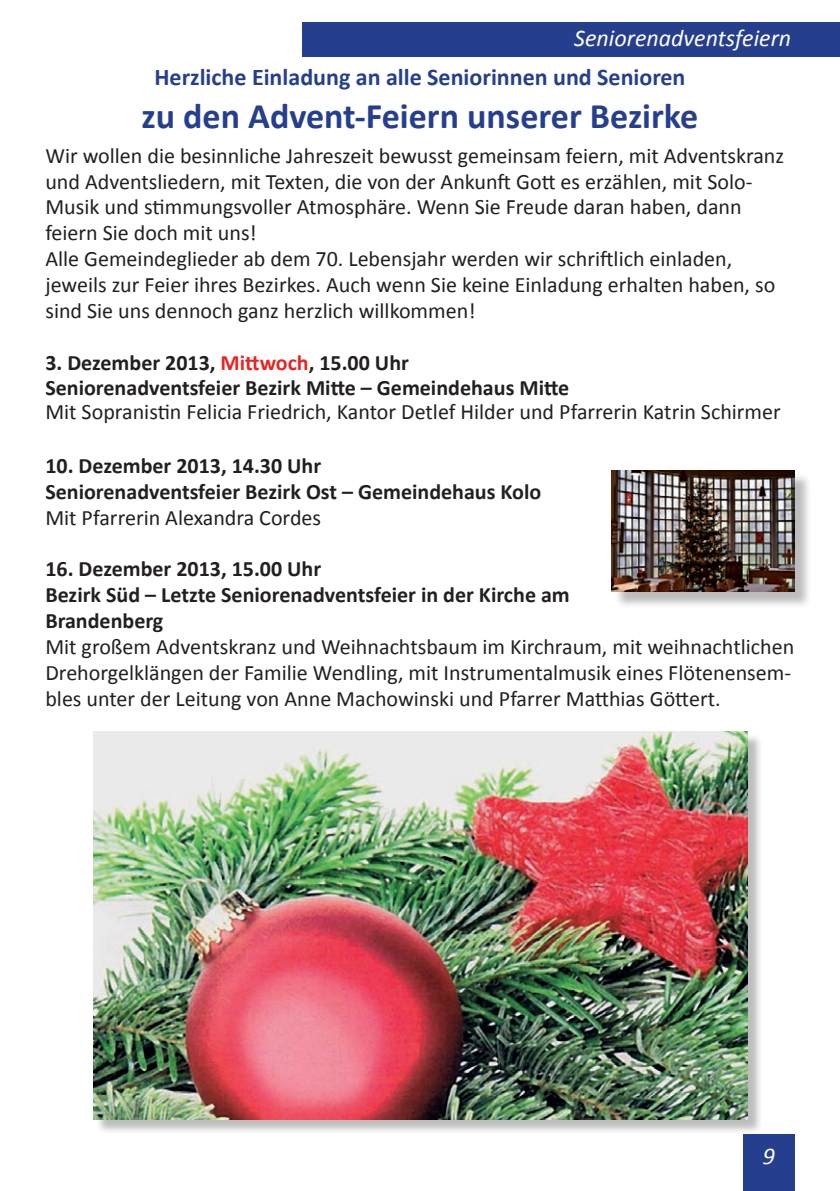
<style>
.page{position:relative;width:840px;height:1191px;background:#fff}
.page>*{position:absolute;margin:0;border:0;box-sizing:border-box;transform-origin:0 0}
.t1{font:700 36px "Calibri";color:#253f8e}
.t2{font:700 24px "Calibri";color:#253f8e}
.t3{font:italic 24px "Calibri";color:#fff}
.t4{font:22px/25.8px "Calibri";color:#231f20}
.t5{font:700 22px/25.8px "Calibri";color:#231f20}
.s1{color:#e42625}
</style>
<div class="page">
<div style="left:302px;top:23px;width:537px;height:34px;background:#253f8e"></div>
<div style="left:743px;top:1134px;width:51px;height:57px;background:#253f8e"></div>
<div style="left:96px;top:733px;width:666px;height:401px;background:#231f20;opacity:.3"></div>
<img style="left:94px;top:731px;width:652px;height:388px">
<div style="left:613px;top:473px;width:198px;height:136px;background:#231f20;opacity:.3"></div>
<img style="left:611px;top:470px;width:183px;height:121px">
<p class="t3" style="left:574px;top:22px;width:218px">Seniorenadventsfeiern</p>
<p class="t2" style="left:154px;top:62px;width:532px">Herzliche Einladung an alle Seniorinnen und Senioren</p>
<h1 class="t1" style="left:141px;top:93px;width:558px">zu den Advent-Feiern unserer Bezirke</h1>
<p class="t4" style="left:45px;top:142px;width:740px">Wir wollen die besinnliche Jahreszeit bewusst gemeinsam feiern, mit Adventskranz und Adventsliedern, mit Texten, die von der Ankunft Gott es erzählen, mit Solo-Musik und stimmungsvoller Atmosphäre. Wenn Sie Freude daran haben, dann feiern Sie doch mit uns!<br>Alle Gemeindeglieder ab dem 70. Lebensjahr werden wir schriftlich einladen, jeweils zur Feier ihres Bezirkes. Auch wenn Sie keine Einladung erhalten haben, so sind Sie uns dennoch ganz herzlich willkommen!</p>
<p class="t5" style="left:45px;top:349px;width:525px">3. Dezember 2013, <span class="s1">Mittwoch</span>, 15.00 Uhr<br>Seniorenadventsfeier Bezirk Mitte – Gemeindehaus Mitte</p>
<p class="t4" style="left:45px;top:399px;width:736px">Mit Sopranistin Felicia Friedrich, Kantor Detlef Hilder und Pfarrerin Katrin Schirmer</p>
<p class="t5" style="left:45px;top:453px;width:497px">10. Dezember 2013, 14.30 Uhr<br>Seniorenadventsfeier Bezirk Ost – Gemeindehaus Kolo</p>
<p class="t4" style="left:45px;top:504px;width:277px">Mit Pfarrerin Alexandra Cordes</p>
<p class="t5" style="left:45px;top:556px;width:525px">16. Dezember 2013, 15.00 Uhr<br>Bezirk Süd – Letzte Seniorenadventsfeier in der Kirche am<br>Brandenberg</p>
<p class="t4" style="left:45px;top:634px;width:749px">Mit großem Adventskranz und Weihnachtsbaum im Kirchraum, mit weihnachtlichen<br>Drehorgelklängen der Familie Wendling, mit Instrumentalmusik eines Flötenensem&shy;bles unter der Leitung von Anne Machowinski und Pfarrer Matthias Göttert.</p>
<p class="t3" style="left:762px;top:1139px;width:14px">9</p>
</div>
